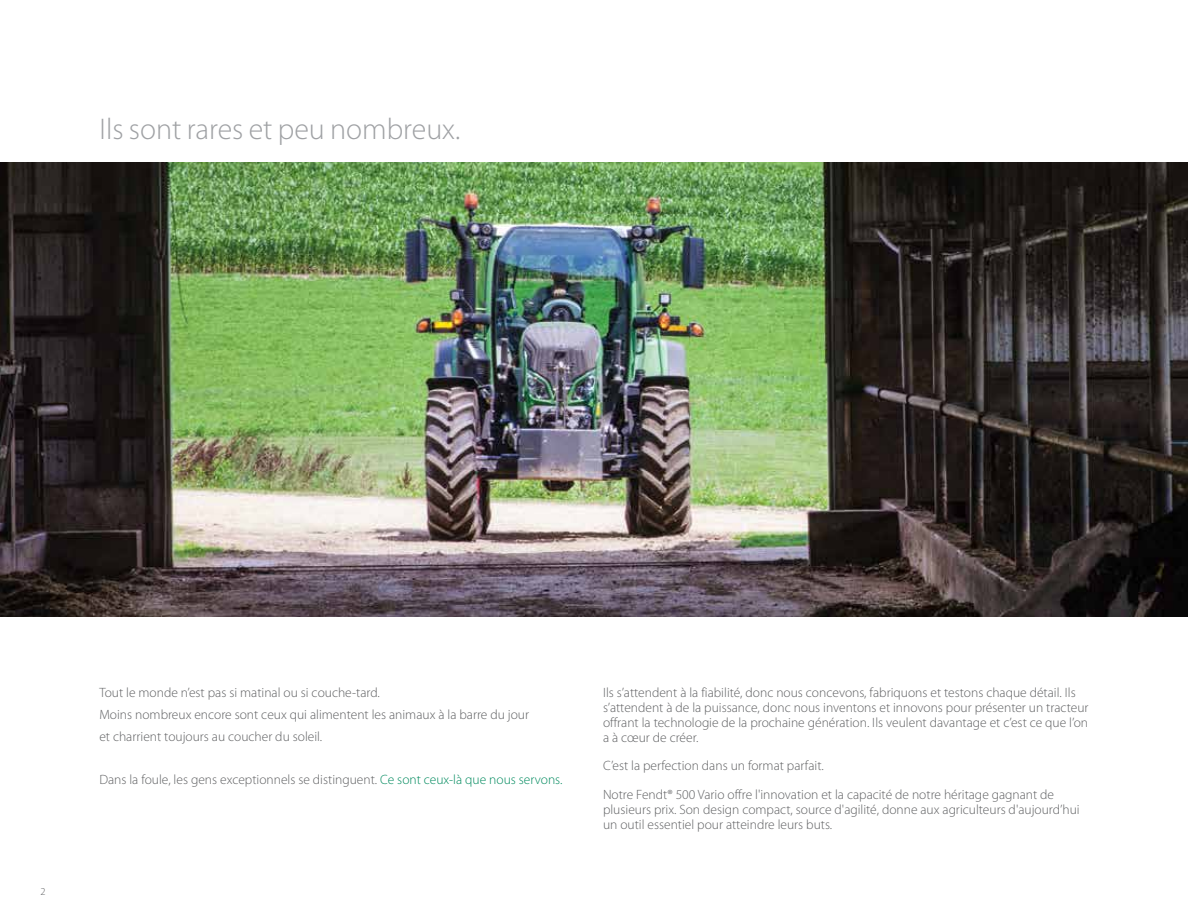
<style>
.page{position:relative;width:1188px;height:918px;background:#fff}
.page>*{position:absolute;margin:0;border:0;box-sizing:border-box;transform-origin:0 0}
.t1{font:300 30px "Myriad Pro";color:#9fa1a4}
.t2{font:300 13.5px/15px "Myriad Pro";color:#5f6062}
.t3{font:300 10.5px "Myriad Pro";color:#5f6062}
.s1{color:#008a5e}
</style>
<div class="page">
<img style="left:0;top:162px;width:1188px;height:455px">
<h1 class="t1" style="left:99px;top:111px;width:362px">Ils sont rares et peu nombreux.</h1>
<p class="t3" style="left:40px;top:885px;width:7px">2</p>
<p class="t2" style="left:99px;top:682px;width:431px;line-height:21.8px">Tout le monde n’est pas si matinal ou si couche-tard.<br>Moins nombreux encore sont ceux qui alimentent les animaux à la barre du jour et charrient toujours au coucher du soleil.</p>
<p class="t2" style="left:99px;top:772px;width:465px">Dans la foule, les gens exceptionnels se distinguent. <span class="s1">Ce sont ceux-là que nous servons.</span></p>
<p class="t2" style="left:603px;top:685px;width:487px">Ils s’attendent à la fiabilité, donc nous concevons, fabriquons et testons chaque détail. Ils s’attendent à de la puissance, donc nous inventons et innovons pour présenter un tracteur offrant la technologie de la prochaine génération. Ils veulent davantage et c’est ce que l’on a à cœur de créer.</p>
<p class="t2" style="left:603px;top:752px;width:453px;line-height:28.5px">C’est la perfection dans un format parfait.<br>Notre Fendt® 500 Vario offre l'innovation et la capacité de notre héritage gagnant de</p>
<p class="t2" style="left:603px;top:802px;width:478px">plusieurs prix. Son design compact, source d'agilité, donne aux agriculteurs d'aujourd’hui un outil essentiel pour atteindre leurs buts.</p>
</div>
